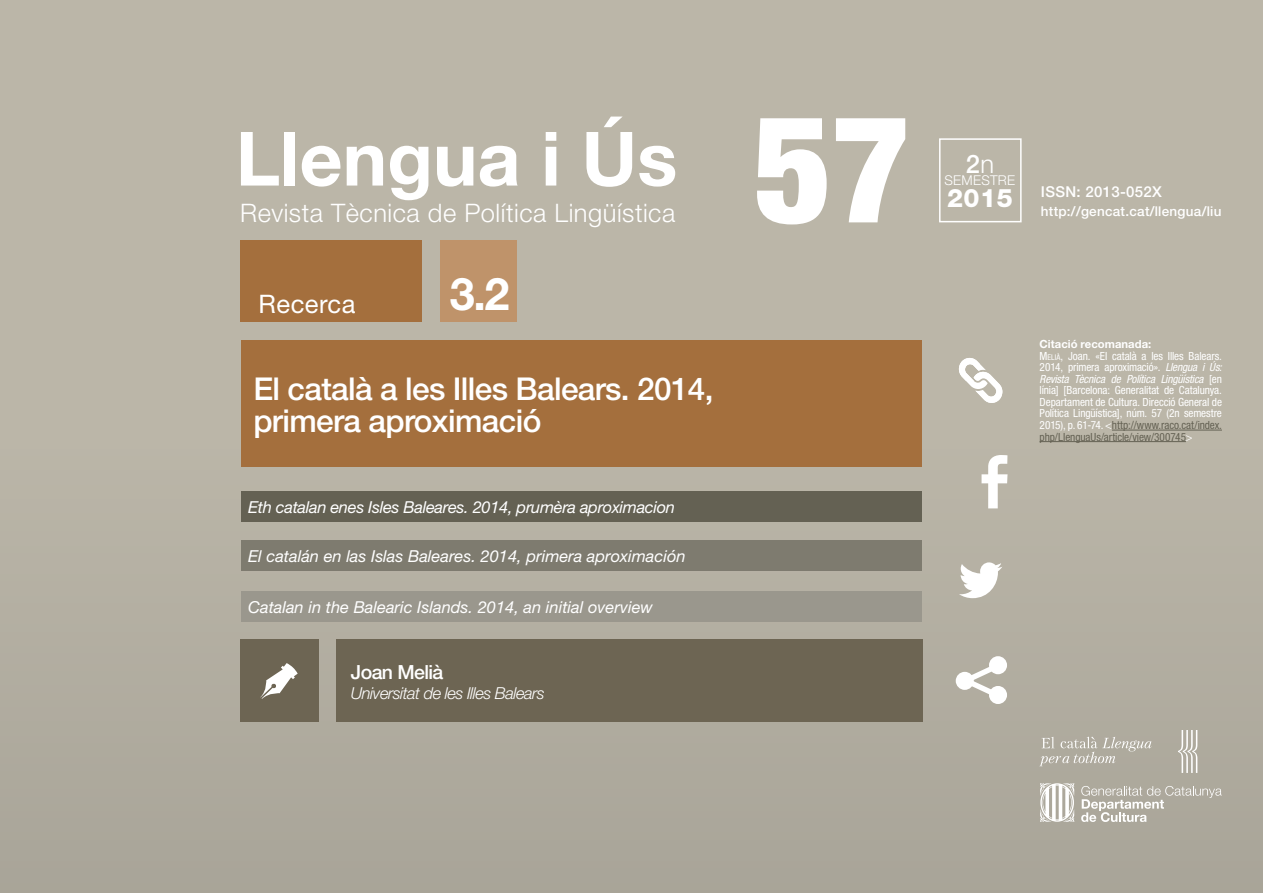
<style>
.page{position:relative;width:1263px;height:893px;background:#fff}
.page>*{position:absolute;margin:0;border:0;box-sizing:border-box;transform-origin:0 0}
.t1{font:900 condensed 150px "Helvetica Neue LT";color:#fff}
.t2{font:700 75px "Helvetica Neue LT";color:#fff}
.t3{font:700 45px "Helvetica Neue LT";color:#fff}
.t4{font:500 31.5px/31.5px "Helvetica Neue LT";letter-spacing:-.02em;color:#fff}
.t5{font:300 25.5px "Helvetica Neue LT";letter-spacing:.02em;color:#fff}
.t6{font:25.5px "Helvetica Neue LT";letter-spacing:.02em;color:#fff}
.t7{font:800 25.5px/33.5px "Helvetica Neue LT";color:#fff;text-align:center}
.t8{font:500 19.5px "Helvetica Neue LT";letter-spacing:-.03em;color:#fff}
.t9{font:italic 16.5px "Helvetica Neue LT";color:#fff}
.t10{font:italic 16.5px "Helvetica Neue LT";letter-spacing:-.02em;color:#fff}
.t11{font:italic 300 16.5px "Helvetica Neue LT";letter-spacing:-.03em;color:#fff}
.t12{font:500 15px "Helvetica Neue LT";letter-spacing:.02em;color:#fff}
.t13{font:500 13.5px "Helvetica Neue LT";letter-spacing:.02em;color:#fff}
.t14{font:300 13.5px "Helvetica Neue LT";letter-spacing:.02em;color:#fff}
.t15{font:condensed 11.25px/11.6px "Helvetica Neue LT Std";letter-spacing:-.01em;color:#fff;text-align:justify}
.t16{font:700 11.25px "Helvetica Neue LT";letter-spacing:.005em;color:#fff}
.s1{font-weight:500}
.s2{font-weight:300}
.s3{font-style:inherit}
.s4{font-size:7.8px}
.s5{font-style:italic}
.s6{color:#646153}
</style>
<div class="page">
<div style="left:0;top:0;width:1263px;height:893px;background:linear-gradient(to right,#b6b1a3,#b6b2a4)"></div>
<div style="left:336px;top:639px;width:586px;height:82px;background:#6d6553"></div>
<div style="left:241px;top:240px;width:181px;height:82px;background:#a46f3d"></div>
<div style="left:440px;top:240px;width:77px;height:82px;background:#bf936a"></div>
<div style="left:241px;top:340px;width:680px;height:127px;background:#a46f3d"></div>
<div style="left:241px;top:491px;width:680px;height:30px;background:#646153"></div>
<div style="left:241px;top:540px;width:680px;height:31px;background:#7e7b6f"></div>
<div style="left:241px;top:591px;width:680px;height:31px;background:#9a978d"></div>
<svg style="left:981px;top:455px;width:26px;height:53px"></svg>
<div style="left:240px;top:640px;width:78px;height:82px;background:#6d6553"></div>
<div style="left:939px;top:138px;width:82px;height:84px;border:2px solid #fff"></div>
<svg style="left:1178px;top:730px;width:19px;height:43px"></svg>
<svg style="left:1039px;top:737px;width:112px;height:29px"></svg>
<svg style="left:959px;top:358px;width:43px;height:45px"></svg>
<svg style="left:1081px;top:786px;width:141px;height:36px"></svg>
<svg style="left:1040px;top:783px;width:34px;height:39px"></svg>
<svg style="left:260px;top:663px;width:38px;height:36px"></svg>
<svg style="left:959px;top:562px;width:43px;height:36px"></svg>
<svg style="left:964px;top:662px;width:37px;height:37px"></svg>
<div style="left:956px;top:672px;width:18px;height:18px;background:#fff;border-radius:50%"></div>
<div style="left:989px;top:656px;width:18px;height:18px;background:#fff;border-radius:50%"></div>
<div style="left:989px;top:686px;width:18px;height:18px;background:#fff;border-radius:50%"></div>
<hr style="left:1112px;top:430px;width:110px;height:1px;background:#646153">
<hr style="left:1039px;top:441px;width:147px;height:1px;background:#646153">
<h2 class="t2" style="left:236px;top:112px;width:443px">Llengua i Ús</h2>
<h3 class="t5" style="left:240px;top:198px;width:437px">Revista Tècnica de Política Lingüística</h3>
<h3 class="t6" style="left:258px;top:288px;width:99px">Recerca</h3>
<h3 class="t3" style="left:450px;top:266px;width:61px">3.2</h3>
<h3 class="t4" style="left:253px;top:373px;width:462px">El català a les Illes Balears. 2014, primera aproximació</h3>
<h3 class="t10" style="left:248px;top:497px;width:428px">Eth catalan enes Isles Baleares. 2014, prumèra aproximacion</h3>
<h3 class="t9" style="left:248px;top:546px;width:439px">El catalán en las Islas Baleares. 2014, primera aproximación</h3>
<h3 class="t9" style="left:248px;top:597px;width:406px">Catalan in the Balearic Islands. 2014, an initial overview</h3>
<h3 class="t8" style="left:351px;top:660px;width:94px">Joan Melià</h3>
<h3 class="t11" style="left:351px;top:683px;width:195px">Universitat de les Illes Balears</h3>
<h1 class="t1" style="left:754px;top:77px;width:157px">57</h1>
<h3 class="t7" style="left:947px;top:147px;width:67px"><span class="s1">2</span><span class="s2">n<br></span>2015</h3>
<p class="t14" style="left:944px;top:172px;width:72px">SEMESTRE</p>
<h3 class="t12" style="left:1041px;top:182px;width:122px">ISSN: 2013-052X</h3>
<p class="t13" style="left:1041px;top:203px;width:182px">http://gencat.cat/llengua/liu</p>
<p class="t16" style="left:1039px;top:337px;width:113px">Citació recomanada:</p>
<p class="t15" style="left:1039px;top:350px;width:184px"><span class="s3">M</span><span class="s4">elià</span>, Joan. «El català a les Illes Balears.<br>2014, primera aproximació». <span class="s5">Llengua i Ús:<br>Revista Tècnica de Política Lingüística</span> [en línia] [Barcelona: Generalitat de Catalunya.<br>Departament de Cultura. Direcció General de Política Lingüística], núm. 57 (2n semestre 2015), p. 61-74. &lt;<span class="s6">http://www.raco.cat/index. php/LlenguaUs/article/view/300745</span>&gt;</p>
</div>
